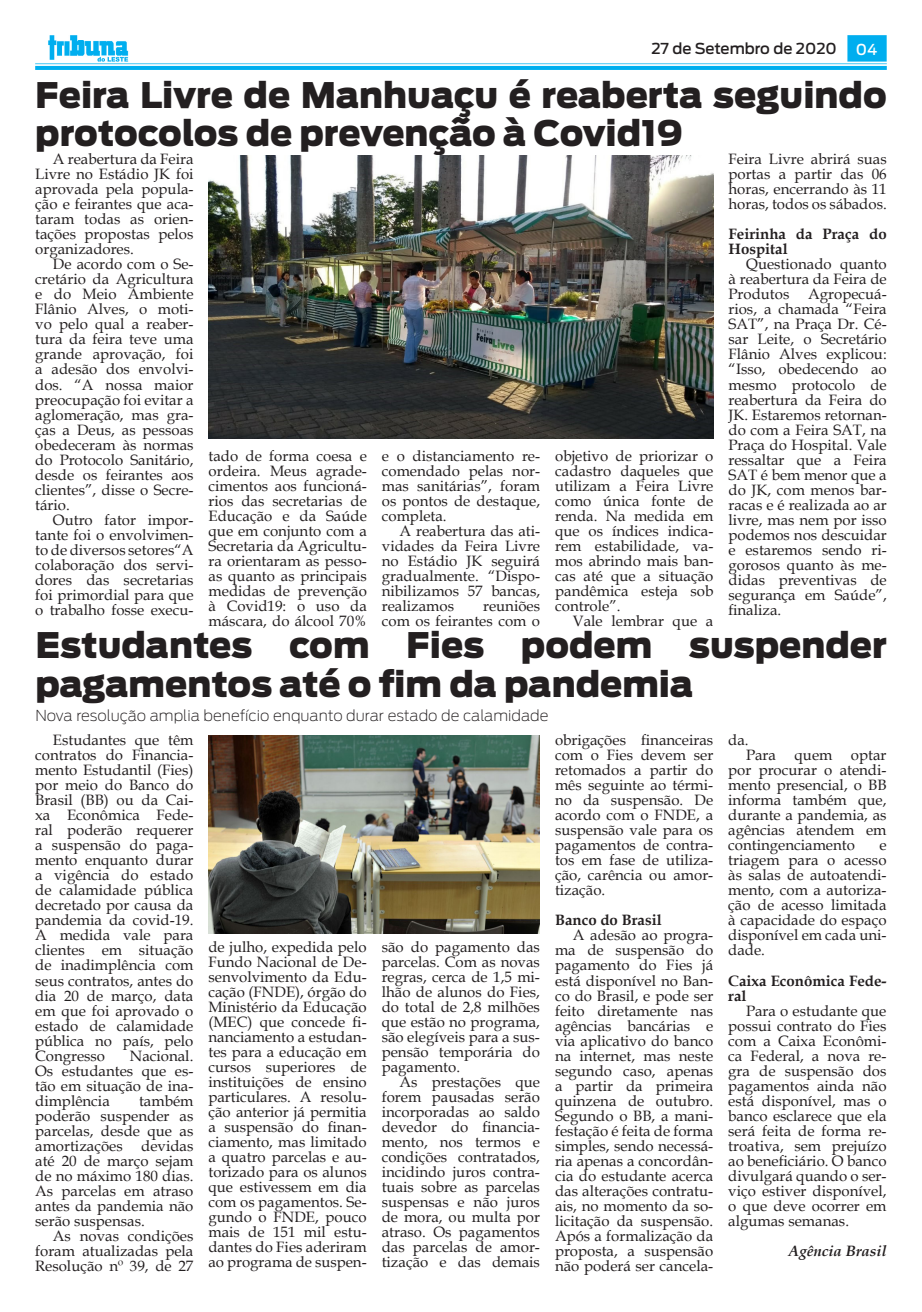
<style>
.page{position:relative;width:922px;height:1312px;background:#fff}
.page>*{position:absolute;margin:0;border:0;box-sizing:border-box;transform-origin:0 0}
.t1{font:900 35px/38.5px "Antenna";color:#231f20}
.Tribuna_Texto_-_Book{font:15px/15px "Book Antiqua";color:#231f20;text-align:justify}
.Tribuna_Texto_-_Book-2{font:700 15px/15px "Book Antiqua";color:#231f20}
.t2{font:200 15px "Antenna";color:#231f20}
.t3{font:500 15px "Antenna";color:#231f20}
.Tribuna_Texto_-_Book-3{font:italic 700 15px "Book Antiqua";color:#231f20}
.t4{font:500 15px "Antenna";color:#fff}
</style>
<div class="page">
<img style="left:35px;top:35px;width:851px;height:34px">
<img style="left:209px;top:155px;width:504px;height:284px">
<img style="left:209px;top:735px;width:331px;height:198px">
<p class="t3" style="left:651px;top:40px;width:187px">27 de Setembro de 2020</p>
<p class="t4" style="left:855px;top:40px;width:23px">04</p>
<p class="t1" style="left:35px;top:76px;width:852px">Feira Livre de Manhuaçu é reaberta seguindo protocolos de prevenção à Covid19</p>
<p class="Tribuna_Texto_-_Book" style="left:35px;top:151px;width:160px;text-indent:18px">A reabertura da Feira Livre no Estádio JK foi aprovada pela popula&shy;ção e feirantes que aca&shy;taram todas as orien&shy;tações propostas pelos organizadores.</p>
<p class="Tribuna_Texto_-_Book" style="left:35px;top:256px;width:160px;text-indent:18px">De acordo com o Se&shy;cretário da Agricultura e do Meio Ambiente Flânio Alves, o moti&shy;vo pelo qual a reaber&shy;tura da feira teve uma grande aprovação, foi a adesão dos envolvi&shy;dos. “A nossa maior preocupação foi evitar a aglomeração, mas gra&shy;ças a Deus, as pessoas obedeceram às normas do Protocolo Sanitário, desde os feirantes aos clientes”, disse o Secre&shy;tário.</p>
<p class="Tribuna_Texto_-_Book" style="left:35px;top:511px;width:160px;text-indent:18px">Outro fator impor&shy;tante foi o envolvimen&shy;to de diversos setores“A colaboração dos servi&shy;dores das secretarias foi primordial para que o trabalho fosse execu-</p>
<p class="Tribuna_Texto_-_Book" style="left:728px;top:151px;width:160px">Feira Livre abrirá suas portas a partir das 06 horas, encerrando às 11 horas, todos os sábados.</p>
<p class="Tribuna_Texto_-_Book-2" style="left:728px;top:227px;width:160px">Feirinha da Praça do<br>Hospital</p>
<p class="Tribuna_Texto_-_Book" style="left:728px;top:256px;width:160px;text-indent:18px">Questionado quanto à reabertura da Feira de Produtos</p>
<p class="Tribuna_Texto_-_Book" style="left:728px;top:286px;width:160px;text-indent:80px">Agropecuá&shy;rios, a chamada “Feira SAT”, na Praça Dr. Cé&shy;sar Leite, o Secretário Flânio Alves explicou: “Isso, obedecendo ao mesmo protocolo de reabertura da Feira do JK. Estaremos retornan&shy;do com a Feira SAT, na Praça do Hospital. Vale ressaltar que a Feira SAT é bem menor que a do JK, com menos bar&shy;racas e é realizada ao ar livre, mas nem por isso podemos nos descuidar e estaremos sendo ri&shy;gorosos quanto às me&shy;didas preventivas de segurança em Saúde”, finaliza.</p>
<p class="Tribuna_Texto_-_Book" style="left:208px;top:448px;width:160px">tado de forma coesa e ordeira. Meus agrade&shy;cimentos aos funcioná&shy;rios das secretarias de Educação e da Saúde que em conjunto com a Secretaria da Agricultu&shy;ra orientaram as pesso&shy;as quanto as principais medidas de prevenção à Covid19: o uso da máscara, do álcool 70%</p>
<p class="Tribuna_Texto_-_Book" style="left:382px;top:447px;width:160px">e o distanciamento re&shy;comendado pelas nor&shy;mas sanitárias”, foram os pontos de destaque, completa.</p>
<p class="Tribuna_Texto_-_Book" style="left:555px;top:447px;width:160px">objetivo de priorizar o cadastro daqueles que utilizam a Feira Livre como única fonte de renda. Na medida em que os índices indica&shy;rem estabilidade, va&shy;mos abrindo mais ban&shy;cas até que a situação pandêmica esteja sob controle”.</p>
<p class="Tribuna_Texto_-_Book" style="left:572px;top:612px;width:142px">Vale lembrar que a</p>
<p class="Tribuna_Texto_-_Book" style="left:382px;top:522px;width:160px;text-indent:18px">A reabertura das ati&shy;vidades da Feira Livre no Estádio JK seguirá gradualmente. “Dispo&shy;nibilizamos 57 bancas, realizamos</p>
<p class="Tribuna_Texto_-_Book" style="left:382px;top:597px;width:160px;text-align:right">reuniões<br>com os feirantes com o</p>
<p class="t1" style="left:35px;top:626px;width:852px">Estudantes com Fies podem suspender pagamentos até o fim da pandemia</p>
<p class="Tribuna_Texto_-_Book" style="left:35px;top:732px;width:160px;text-indent:18px">Estudantes que têm contratos do Financia&shy;mento Estudantil (Fies) por meio do Banco do Brasil (BB) ou da Cai&shy;xa Econômica Fede&shy;ral poderão requerer a suspensão do paga&shy;mento enquanto durar a vigência do estado de calamidade pública decretado por causa da pandemia da covid-19.<br>A medida vale para clientes em situação de inadimplência com seus contratos, antes do dia 20 de março, data em que foi aprovado o estado de calamidade pública no país, pelo Congresso</p>
<p class="t2" style="left:35px;top:706px;width:514px">Nova resolução amplia benefício enquanto durar estado de calamidade</p>
<p class="Tribuna_Texto_-_Book" style="left:555px;top:732px;width:160px">obrigações financeiras com o Fies devem ser retomados a partir do mês seguinte ao térmi&shy;no da suspensão. De acordo com o FNDE, a suspensão vale para os pagamentos de contra&shy;tos em fase de utiliza&shy;ção, carência ou amor&shy;tização.</p>
<p class="Tribuna_Texto_-_Book-2" style="left:555px;top:912px;width:108px">Banco do Brasil</p>
<p class="Tribuna_Texto_-_Book" style="left:555px;top:927px;width:160px;text-indent:18px">A adesão ao progra&shy;ma de suspensão do pagamento do Fies já está disponível no Ban&shy;co do Brasil, e pode ser feito diretamente nas agências bancárias e via aplicativo do banco na internet, mas neste segundo caso, apenas a partir da primeira quinzena de outubro.<br>Segundo o BB, a mani&shy;festação é feita de forma simples, sendo necessá&shy;ria apenas a concordân&shy;cia do estudante acerca das alterações contratu&shy;ais, no momento da so&shy;licitação da suspensão.<br>Após a formalização da proposta, a suspensão não poderá ser cancela-</p>
<p class="Tribuna_Texto_-_Book" style="left:728px;top:732px;width:22px">da.</p>
<p class="Tribuna_Texto_-_Book" style="left:728px;top:747px;width:160px;text-indent:18px">Para quem optar por procurar o atendi&shy;mento presencial, o BB informa também que, durante a pandemia, as agências atendem em contingenciamento</p>
<p class="Tribuna_Texto_-_Book" style="left:728px;top:837px;width:160px;text-indent:151px">e triagem para o acesso às salas de autoatendi&shy;mento, com a autoriza&shy;ção de acesso limitada à capacidade do espaço disponível em cada uni&shy;dade.</p>
<p class="Tribuna_Texto_-_Book-2" style="left:728px;top:972px;width:160px">Caixa Econômica Fede&shy;ral</p>
<p class="Tribuna_Texto_-_Book" style="left:728px;top:1002px;width:160px;text-indent:18px">Para o estudante que possui contrato do Fies com a Caixa Econômi&shy;ca Federal, a nova re&shy;gra de suspensão dos pagamentos ainda não está disponível, mas o banco esclarece que ela será feita de forma re&shy;troativa, sem prejuízo ao beneficiário. O banco divulgará quando o ser&shy;viço estiver disponível, o que deve ocorrer em algumas semanas.</p>
<p class="Tribuna_Texto_-_Book-3" style="left:788px;top:1239px;width:99px">Agência Brasil</p>
<p class="Tribuna_Texto_-_Book" style="left:208px;top:938px;width:160px">de julho, expedida pelo Fundo Nacional de De&shy;senvolvimento da Edu&shy;cação (FNDE), órgão do Ministério da Educação (MEC) que concede fi&shy;nanciamento a estudan&shy;tes para a educação em cursos superiores de instituições de ensino particulares. A resolu&shy;ção anterior já permitia a suspensão do finan&shy;ciamento, mas limitado a quatro parcelas e au&shy;torizado para os alunos que estivessem em dia com os pagamentos. Se&shy;gundo o FNDE, pouco mais de 151 mil estu&shy;dantes do Fies aderiram ao programa de suspen-</p>
<p class="Tribuna_Texto_-_Book" style="left:381px;top:938px;width:160px">são do pagamento das parcelas. Com as novas regras, cerca de 1,5 mi&shy;lhão de alunos do Fies, do total de 2,8 milhões que estão no programa, são elegíveis para a sus&shy;pensão temporária do pagamento.</p>
<p class="Tribuna_Texto_-_Book" style="left:35px;top:1047px;width:160px;text-indent:95px">Nacional.<br>Os estudantes que es&shy;tão em situação de ina&shy;dimplência</p>
<p class="Tribuna_Texto_-_Book" style="left:381px;top:1073px;width:160px;text-indent:18px">As prestações que forem pausadas serão incorporadas ao saldo devedor do financia&shy;mento, nos termos e condições contratados, incidindo juros contra&shy;tuais sobre as parcelas suspensas e não juros de mora, ou multa por atraso. Os pagamentos das parcelas de amor&shy;tização e das demais</p>
<p class="Tribuna_Texto_-_Book" style="left:35px;top:1092px;width:160px;text-indent:104px">também poderão suspender as parcelas, desde que as amortizações devidas até 20 de março sejam de no máximo 180 dias.<br>As parcelas em atraso antes da pandemia não serão suspensas.</p>
<p class="Tribuna_Texto_-_Book" style="left:35px;top:1227px;width:160px;text-indent:18px">As novas condições foram atualizadas pela Resolução nº 39, de 27</p>
</div>
